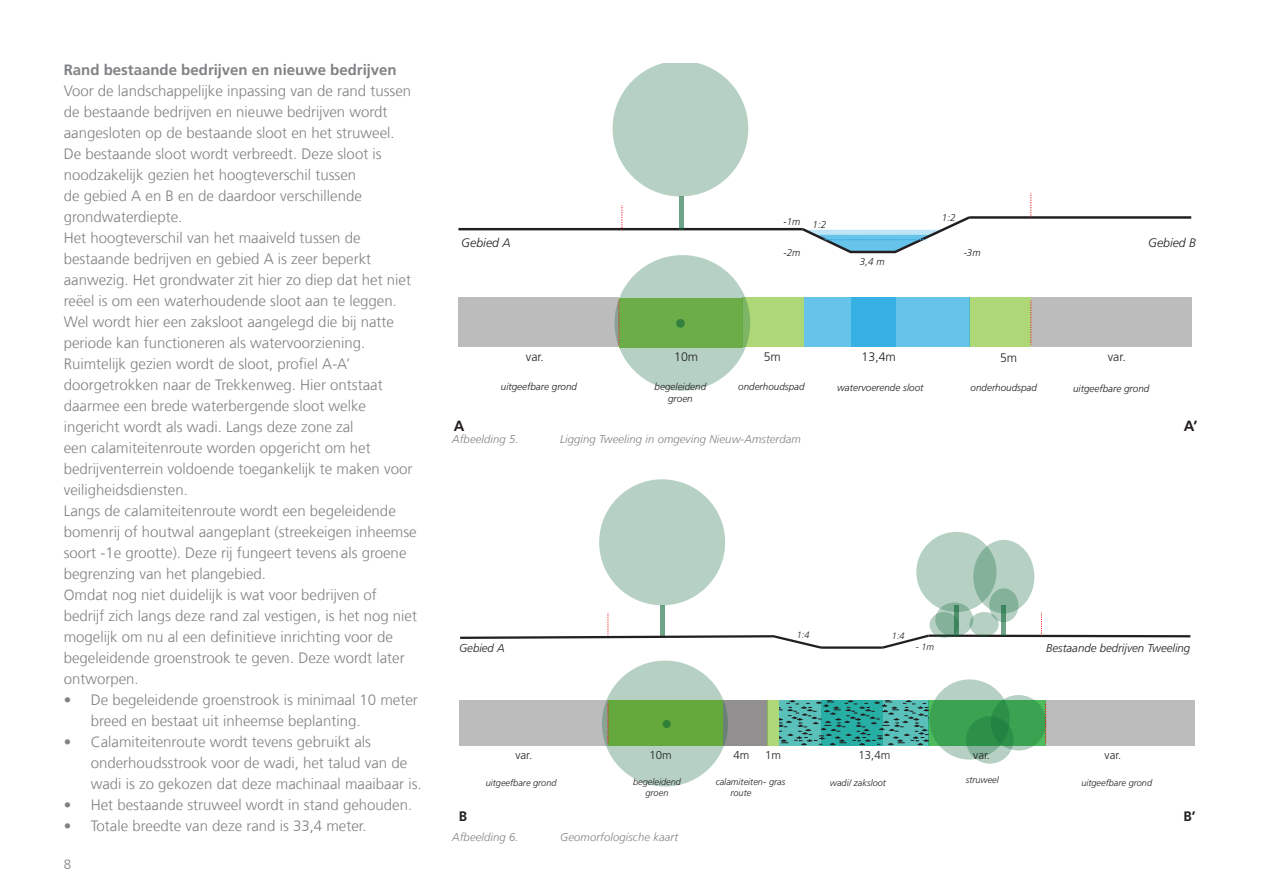
<style>
.page{position:relative;width:1263px;height:893px;background:#fff}
.page>*{position:absolute;margin:0;border:0;box-sizing:border-box;transform-origin:0 0}
.Lopende_tekst_1{font:300 15px/21px "Frutiger LT Com";color:#808285}
.Lopende_tekst_1-2{font:700 15px "Frutiger LT Com";color:#808285}
.t1{font:700 14.85px "Frutiger LT Std";color:#231f20}
.t2{font:700 13.8px "Frutiger LT Std";color:#231f20}
.t3{font:300 13.5px "Frutiger LT Com";color:#808285}
.t4{font:300 12.3px "Frutiger LT Std";color:#231f20}
.t5{font:italic 300 12.3px "Frutiger LT Std";color:#231f20}
.t6{font:italic 300 11.4px "Frutiger LT Std";color:#231f20}
.t7{font:300 11.4px "Frutiger LT Std";color:#231f20}
.t8{font:italic 300 11.25px "Frutiger LT Com";letter-spacing:.01em;color:#808285}
.t9{font:italic 300 9.9px "Frutiger LT Std";color:#231f20}
.t10{font:italic 300 9.15px/10.9px "Frutiger LT Std";color:#231f20}
</style>
<div class="page">
<div style="left:1031px;top:298px;width:160px;height:49px;background:#bdbcbc"></div>
<div style="left:969px;top:298px;width:62px;height:49px;background:#aed778"></div>
<div style="left:742px;top:298px;width:62px;height:49px;background:#aed778"></div>
<div style="left:458px;top:298px;width:161px;height:49px;background:#bdbcbc"></div>
<div style="left:804px;top:298px;width:165px;height:49px;background:#66c3ea"></div>
<svg style="left:614px;top:255px;width:136px;height:136px;fill:#b6d1c3"></svg>
<svg style="left:676px;top:319px;width:9px;height:9px"></svg>
<hr style="left:458px;top:228px;width:345px;height:2px;background:#231f20">
<hr style="left:969px;top:216px;width:222px;height:3px;background:#231f20">
<svg style="left:612px;top:64px;width:136px;height:132px"></svg>
<div style="left:679px;top:196px;width:5px;height:34px;background:#6da387"></div>
<div style="left:851px;top:298px;width:44px;height:49px;background:#37b1e3"></div>
<svg style="left:799px;top:216px;width:173px;height:38px"></svg>
<svg style="left:1030px;top:193px;width:1px;height:25px"></svg>
<svg style="left:621px;top:205px;width:1px;height:25px"></svg>
<svg style="left:1030px;top:300px;width:1px;height:45px"></svg>
<svg style="left:618px;top:300px;width:1px;height:45px"></svg>
<div style="left:1046px;top:700px;width:148px;height:46px;background:#bdbcbc"></div>
<div style="left:459px;top:700px;width:149px;height:46px;background:#bdbcbc"></div>
<div style="left:722px;top:700px;width:45px;height:46px;background:#918f8f"></div>
<div style="left:928px;top:700px;width:118px;height:46px;background:#4ebc5c"></div>
<div style="left:767px;top:700px;width:12px;height:46px;background:#aed778"></div>
<svg style="left:602px;top:661px;width:126px;height:126px;fill:#b6d1c3"></svg>
<div style="left:663px;top:720px;width:8px;height:8px;background:#2f8039;border-radius:50%"></div>
<svg style="left:779px;top:700px;width:149px;height:46px"></svg>
<div style="left:599px;top:479px;width:126px;height:126px;background:#b6d1c3;border-radius:50%"></div>
<svg style="left:935px;top:603px;width:38px;height:33px"></svg>
<svg style="left:989px;top:588px;width:29px;height:34px"></svg>
<div style="left:660px;top:605px;width:5px;height:31px;background:#6da387"></div>
<div style="left:916px;top:532px;width:80px;height:80px;background:#b6d1c3;border-radius:50%"></div>
<svg style="left:929px;top:679px;width:81px;height:81px;fill:#3aa251"></svg>
<svg style="left:966px;top:716px;width:47px;height:48px"></svg>
<svg style="left:991px;top:695px;width:55px;height:55px;fill:#3aa251"></svg>
<div style="left:954px;top:605px;width:5px;height:31px;background:#3b845e"></div>
<svg style="left:973px;top:540px;width:61px;height:73px;fill:#b6d1c3"></svg>
<div style="left:1001px;top:605px;width:5px;height:31px;background:#3b845e"></div>
<hr style="left:821px;top:646px;width:62px;height:3px;background:#231f20">
<svg style="left:1045px;top:702px;width:1px;height:42px"></svg>
<svg style="left:607px;top:702px;width:1px;height:42px"></svg>
<svg style="left:880px;top:612px;width:311px;height:37px"></svg>
<svg style="left:460px;top:613px;width:364px;height:36px"></svg>
<p class="Lopende_tekst_1-2" style="left:64px;top:61px;width:334px">Rand bestaande bedrijven en nieuwe bedrijven</p>
<p class="Lopende_tekst_1" style="left:64px;top:80px;width:349px">Voor de landschappelijke inpassing van de rand tussen de bestaande bedrijven en nieuwe bedrijven wordt</p>
<p class="Lopende_tekst_1" style="left:64px;top:122px;width:332px">aangesloten op de bestaande sloot en het struweel.</p>
<p class="Lopende_tekst_1" style="left:64px;top:143px;width:319px">De bestaande sloot wordt verbreedt. Deze sloot is</p>
<p class="Lopende_tekst_1" style="left:64px;top:164px;width:300px">noodzakelijk gezien het hoogteverschil tussen de gebied A en B en de daardoor verschillende grondwaterdiepte.</p>
<p class="Lopende_tekst_1" style="left:64px;top:227px;width:349px">Het hoogteverschil van het maaiveld tussen de bestaande bedrijven en gebied A is zeer beperkt aanwezig. Het grondwater zit hier zo diep dat het niet reëel is om een waterhoudende sloot aan te leggen.<br>Wel wordt hier een zaksloot aangelegd die bij natte periode kan functioneren als watervoorziening.</p>
<p class="Lopende_tekst_1" style="left:64px;top:353px;width:350px">Ruimtelijk gezien wordt de sloot, profiel A-A’ doorgetrokken naar de Trekkenweg. Hier ontstaat daarmee een brede waterbergende sloot welke ingericht wordt als wadi. Langs deze zone zal<br>een calamiteitenroute worden opgericht om het bedrijventerrein voldoende toegankelijk te maken voor veiligheidsdiensten.</p>
<p class="Lopende_tekst_1" style="left:64px;top:500px;width:354px">Langs de calamiteitenroute wordt een begeleidende bomenrij of houtwal aangeplant (streekeigen inheemse soort -1e grootte). Deze rij fungeert tevens als groene begrenzing van het plangebied.</p>
<p class="Lopende_tekst_1" style="left:64px;top:584px;width:315px">Omdat nog niet duidelijk is wat voor bedrijven of</p>
<p class="Lopende_tekst_1" style="left:64px;top:605px;width:355px">bedrijf zich langs deze rand zal vestigen, is het nog niet</p>
<p class="Lopende_tekst_1" style="left:64px;top:626px;width:331px">mogelijk om nu al een definitieve inrichting voor de</p>
<p class="Lopende_tekst_1" style="left:64px;top:647px;width:342px">begeleidende groenstrook te geven. Deze wordt later</p>
<p class="Lopende_tekst_1" style="left:64px;top:668px;width:77px">ontworpen.</p>
<p class="Lopende_tekst_1" style="left:91px;top:689px;width:329px;text-indent:-27px">• De begeleidende groenstrook is minimaal 10 meter breed en bestaat uit inheemse beplanting.</p>
<p class="Lopende_tekst_1" style="left:91px;top:731px;width:332px;text-indent:-27px">• Calamiteitenroute wordt tevens gebruikt als onderhoudsstrook voor de wadi, het talud van de wadi is zo gekozen dat deze machinaal maaibaar is.</p>
<p class="Lopende_tekst_1" style="left:64px;top:794px;width:350px">• Het bestaande struweel wordt in stand gehouden.</p>
<p class="Lopende_tekst_1" style="left:64px;top:815px;width:304px">• Totale breedte van deze rand is 33,4 meter.</p>
<p class="t3" style="left:64px;top:856px;width:9px">8</p>
<p class="t9" style="left:783px;top:217px;width:44px">-1m 1:2</p>
<p class="t9" style="left:942px;top:212px;width:15px">1:2</p>
<p class="t5" style="left:461px;top:236px;width:51px">Gebied A</p>
<p class="t5" style="left:1148px;top:236px;width:49px">Gebied B</p>
<p class="t9" style="left:783px;top:247px;width:18px">-2m</p>
<p class="t9" style="left:964px;top:247px;width:18px">-3m</p>
<p class="t9" style="left:860px;top:256px;width:26px">3,4 m</p>
<p class="t4" style="left:526px;top:350px;width:20px">var.</p>
<p class="t4" style="left:674px;top:350px;width:25px">10m</p>
<p class="t4" style="left:764px;top:350px;width:19px">5m</p>
<p class="t4" style="left:862px;top:350px;width:36px">13,4m</p>
<p class="t4" style="left:1000px;top:351px;width:19px">5m</p>
<p class="t4" style="left:1108px;top:350px;width:20px">var.</p>
<p class="t9" style="left:501px;top:381px;width:78px">uitgeefbare grond</p>
<p class="t9" style="left:655px;top:381px;width:53px">begeleidend</p>
<p class="t9" style="left:738px;top:381px;width:68px">onderhoudspad</p>
<p class="t9" style="left:971px;top:382px;width:68px">onderhoudspad</p>
<p class="t9" style="left:1073px;top:383px;width:78px">uitgeefbare grond</p>
<p class="t9" style="left:668px;top:393px;width:26px">groen</p>
<p class="t9" style="left:837px;top:382px;width:88px">watervoerende sloot</p>
<p class="t1" style="left:454px;top:417px;width:12px">A</p>
<p class="t1" style="left:1184px;top:417px;width:15px">A’</p>
<p class="t8" style="left:452px;top:432px;width:68px">Afbeelding 5.</p>
<p class="t8" style="left:560px;top:432px;width:242px">Ligging Tweeling in omgeving Nieuw-Amsterdam</p>
<p class="t10" style="left:797px;top:629px;width:14px">1:4</p>
<p class="t10" style="left:892px;top:630px;width:14px">1:4</p>
<p class="t10" style="left:916px;top:641px;width:20px">- 1m</p>
<p class="t6" style="left:459px;top:642px;width:47px">Gebied A</p>
<p class="t6" style="left:1046px;top:642px;width:146px">Bestaande bedrijven Tweeling</p>
<p class="t7" style="left:515px;top:749px;width:18px">var.</p>
<p class="t7" style="left:649px;top:748px;width:24px">10m</p>
<p class="t7" style="left:733px;top:749px;width:17px">4m</p>
<p class="t7" style="left:765px;top:749px;width:17px">1m</p>
<p class="t7" style="left:858px;top:749px;width:33px">13,4m</p>
<p class="t7" style="left:973px;top:748px;width:18px">var.</p>
<p class="t7" style="left:1104px;top:749px;width:18px">var.</p>
<p class="t10" style="left:486px;top:777px;width:72px">uitgeefbare grond</p>
<p class="t10" style="left:966px;top:774px;width:35px">struweel</p>
<p class="t10" style="left:633px;top:777px;width:49px;text-align:center">begeleidend groen</p>
<p class="t10" style="left:830px;top:777px;width:58px">wadi/ zaksloot</p>
<p class="t10" style="left:1081px;top:777px;width:72px">uitgeefbare grond</p>
<p class="t10" style="left:730px;top:777px;width:56px;text-indent:-15px">calamiteiten- gras route</p>
<p class="t2" style="left:459px;top:808px;width:10px">B</p>
<p class="t2" style="left:1183px;top:808px;width:14px">B’</p>
<p class="t8" style="left:452px;top:830px;width:68px">Afbeelding 6.</p>
<p class="t8" style="left:560px;top:830px;width:119px">Geomorfologische kaart</p>
</div>
